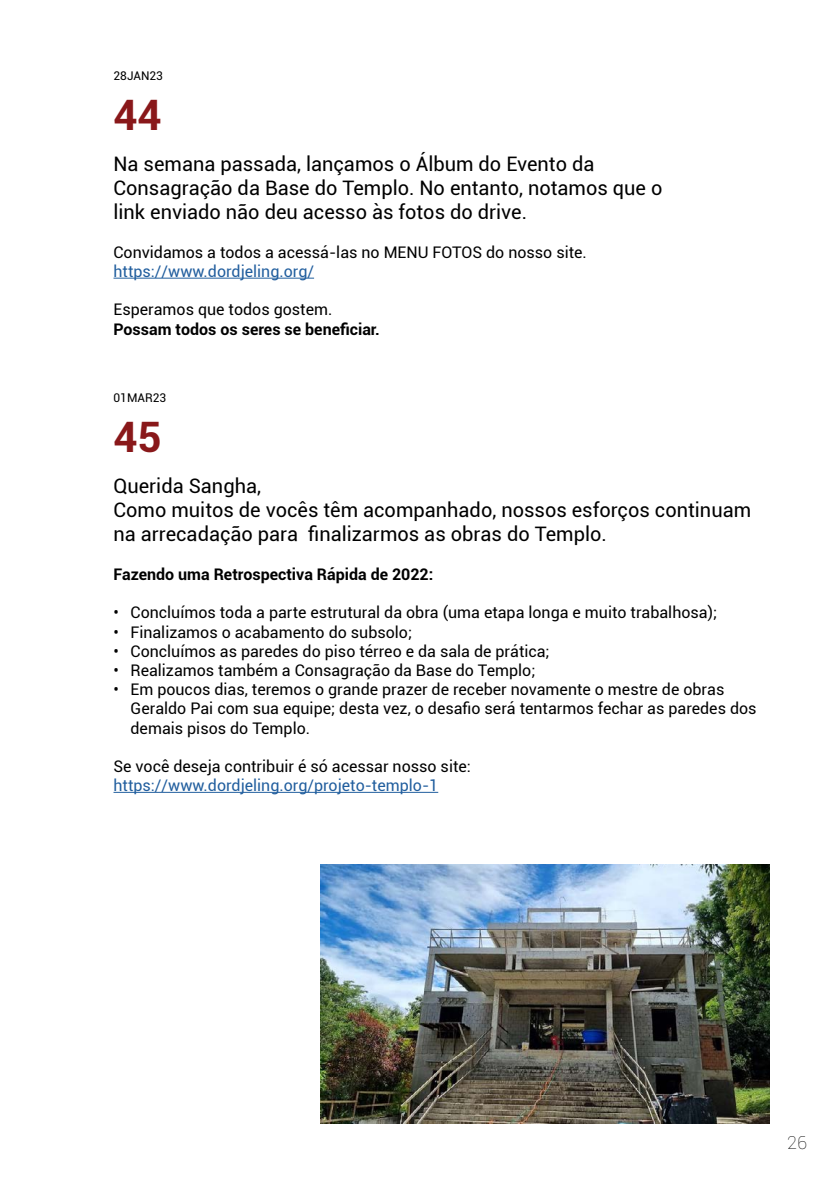
<style>
.page{position:relative;width:840px;height:1191px;background:#fff}
.page>*{position:absolute;margin:0;border:0;box-sizing:border-box;transform-origin:0 0}
.t1{font:700 42px "Roboto";color:#89181a}
.t2{font:20px/24px "Roboto";color:#000}
.t3{font:100 18px "Roboto";color:#000}
.t4{font:16px/19.2px "Roboto";color:#000}
.t5{font:16px "Roboto";color:#215e9e}
.t6{font:700 16px "Roboto";color:#000}
.t7{font:12px "Roboto";color:#000}
</style>
<div class="page">
<hr style="left:113px;top:278px;width:201px;height:1px;background:#215e9e">
<hr style="left:113px;top:792px;width:325px;height:1px;background:#215e9e">
<img style="left:320px;top:865px;width:448px;height:258px">
<p class="t7" style="left:113px;top:67px;width:51px">28JAN23</p>
<h1 class="t1" style="left:113px;top:86px;width:50px">44</h1>
<p class="t2" style="left:113px;top:151px;width:550px">Na semana passada, lançamos o Álbum do Evento da<br>Consagração da Base do Templo. No entanto, notamos que o link enviado não deu acesso às fotos do drive.</p>
<p class="t4" style="left:113px;top:242px;width:474px">Convidamos a todos a acessá-las no MENU FOTOS do nosso site.</p>
<p class="t5" style="left:113px;top:260px;width:202px">https://www.dordjeling.org/</p>
<p class="t4" style="left:113px;top:299px;width:220px">Esperamos que todos gostem.</p>
<p class="t6" style="left:113px;top:317px;width:268px">Possam todos os seres se beneficiar.</p>
<p class="t7" style="left:113px;top:389px;width:54px">01MAR23</p>
<h1 class="t1" style="left:113px;top:408px;width:50px">45</h1>
<p class="t2" style="left:113px;top:473px;width:639px">Querida Sangha,<br>Como muitos de vocês têm acompanhado, nossos esforços continuam na arrecadação para finalizarmos as obras do Templo.</p>
<p class="t6" style="left:113px;top:563px;width:321px">Fazendo uma Retrospectiva Rápida de 2022:</p>
<p class="t4" style="left:113px;top:602px;width:605px">• Concluímos toda a parte estrutural da obra (uma etapa longa e muito trabalhosa);</p>
<p class="t4" style="left:113px;top:621px;width:300px">• Finalizamos o acabamento do subsolo;</p>
<p class="t4" style="left:113px;top:641px;width:437px">• Concluímos as paredes do piso térreo e da sala de prática;</p>
<p class="t4" style="left:113px;top:660px;width:423px">• Realizamos também a Consagração da Base do Templo;</p>
<p class="t4" style="left:130px;top:679px;width:627px;text-indent:-17px">• Em poucos dias, teremos o grande prazer de receber novamente o mestre de obras<br>Geraldo Pai com sua equipe; desta vez, o desafio será tentarmos fechar as paredes dos demais pisos do Templo.</p>
<p class="t4" style="left:113px;top:756px;width:358px">Se você deseja contribuir é só acessar nosso site:</p>
<p class="t5" style="left:113px;top:774px;width:326px">https://www.dordjeling.org/projeto-templo-1</p>
<p class="t3" style="left:786px;top:1130px;width:21px">26</p>
</div>
